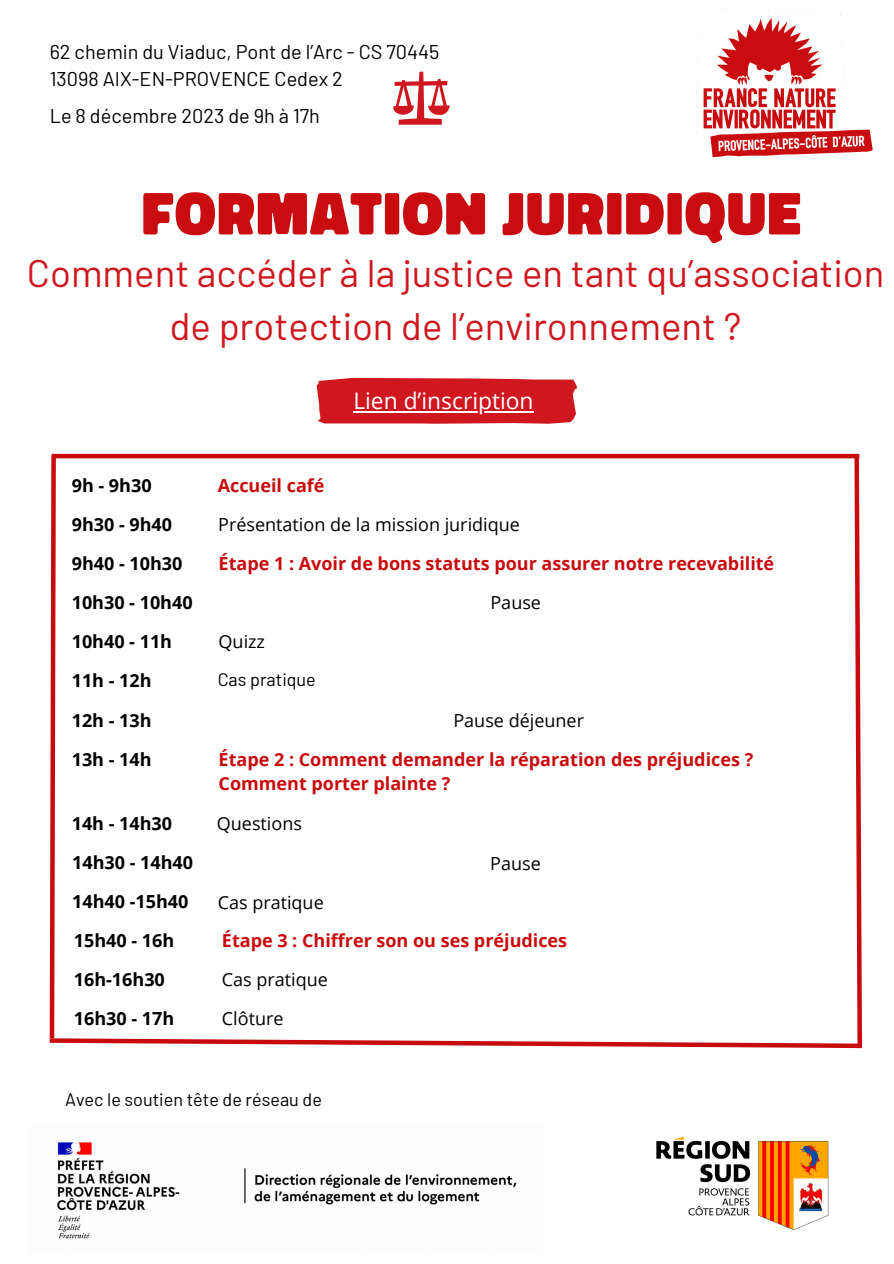
<style>
.page{position:relative;width:894px;height:1264px;background:#fff}
.page>*{position:absolute;margin:0;border:0;box-sizing:border-box;transform-origin:0 0}
.t1{font:900 61.8px "Don Jose";letter-spacing:.015em;color:#c80c0f}
.t2{font:38.25px/52.8px "Barlow";color:#ce171e;text-align:center}
.t3{font:22.8px "Open Sans";color:#fff}
.t4{font:19.95px "Barlow";color:#000}
.t5{font:700 18px/24.8px "Open Sans";color:#c80b0e}
.t6{font:700 18px "Open Sans";color:#000}
.t7{font:18px "Open Sans";color:#000}
.t8{font:18px "Barlow";color:#000}
</style>
<div class="page">
<img style="left:656px;top:1136px;width:173px;height:94px">
<img style="left:56px;top:1142px;width:461px;height:97px">
<img style="left:696px;top:9px;width:177px;height:149px">
<img style="left:316px;top:378px;width:261px;height:46px">
<hr style="left:353px;top:411px;width:180px;height:2px;background:#fff">
<svg style="left:49px;top:453px;width:813px;height:596px"></svg>
<svg style="left:393px;top:72px;width:56px;height:53px"></svg>
<p class="t4" style="left:50px;top:39px;width:391px">62 chemin du Viaduc, Pont de l’Arc - CS 70445</p>
<p class="t4" style="left:50px;top:66px;width:294px">13098 AIX-EN-PROVENCE Cedex 2</p>
<p class="t4" style="left:50px;top:103px;width:272px">Le 8 décembre 2023 de 9h à 17h</p>
<p class="t1" style="left:141px;top:164px;width:661px">FORMATION JURIDIQUE</p>
<p class="t2" style="left:27px;top:246px;width:858px">Comment accéder à la justice en tant qu’association de protection de l’environnement ?</p>
<p class="t6" style="left:72px;top:472px;width:81px">9h - 9h30</p>
<p class="t6" style="left:72px;top:511px;width:102px">9h30 - 9h40</p>
<p class="t6" style="left:72px;top:550px;width:112px">9h40 - 10h30</p>
<p class="t6" style="left:72px;top:590px;width:122px">10h30 - 10h40</p>
<p class="t6" style="left:72px;top:629px;width:102px">10h40 - 11h</p>
<p class="t6" style="left:72px;top:668px;width:81px">11h - 12h</p>
<p class="t6" style="left:72px;top:707px;width:81px">12h - 13h</p>
<p class="t6" style="left:72px;top:746px;width:81px">13h - 14h</p>
<p class="t6" style="left:72px;top:810px;width:102px">14h - 14h30</p>
<p class="t6" style="left:72px;top:849px;width:122px">14h30 - 14h40</p>
<p class="t6" style="left:72px;top:888px;width:118px">14h40 -15h40</p>
<p class="t6" style="left:74px;top:927px;width:102px">15h40 - 16h</p>
<p class="t6" style="left:74px;top:967px;width:92px">16h-16h30</p>
<p class="t6" style="left:74px;top:1006px;width:102px">16h30 - 17h</p>
<p class="t3" style="left:353px;top:385px;width:182px">Lien d’inscription</p>
<p class="t5" style="left:218px;top:472px;width:108px">Accueil café</p>
<p class="t7" style="left:218px;top:511px;width:303px">Présentation de la mission juridique</p>
<p class="t5" style="left:218px;top:550px;width:557px">Étape 1 : Avoir de bons statuts pour assurer notre recevabilité</p>
<p class="t7" style="left:490px;top:590px;width:52px">Pause</p>
<p class="t7" style="left:218px;top:629px;width:48px">Quizz</p>
<p class="t8" style="left:218px;top:668px;width:100px">Cas pratique</p>
<p class="t7" style="left:453px;top:707px;width:132px">Pause déjeuner</p>
<p class="t5" style="left:218px;top:746px;width:536px">Étape 2 : Comment demander la réparation des préjudices ?<br>Comment porter plainte ?</p>
<p class="t7" style="left:217px;top:810px;width:87px">Questions</p>
<p class="t7" style="left:490px;top:850px;width:52px">Pause</p>
<p class="t7" style="left:218px;top:889px;width:108px">Cas pratique</p>
<p class="t5" style="left:222px;top:927px;width:347px">Étape 3 : Chiffrer son ou ses préjudices</p>
<p class="t7" style="left:222px;top:967px;width:108px">Cas pratique</p>
<p class="t7" style="left:222px;top:1006px;width:63px">Clôture</p>
<p class="t8" style="left:65px;top:1087px;width:258px">Avec le soutien tête de réseau de</p>
</div>
